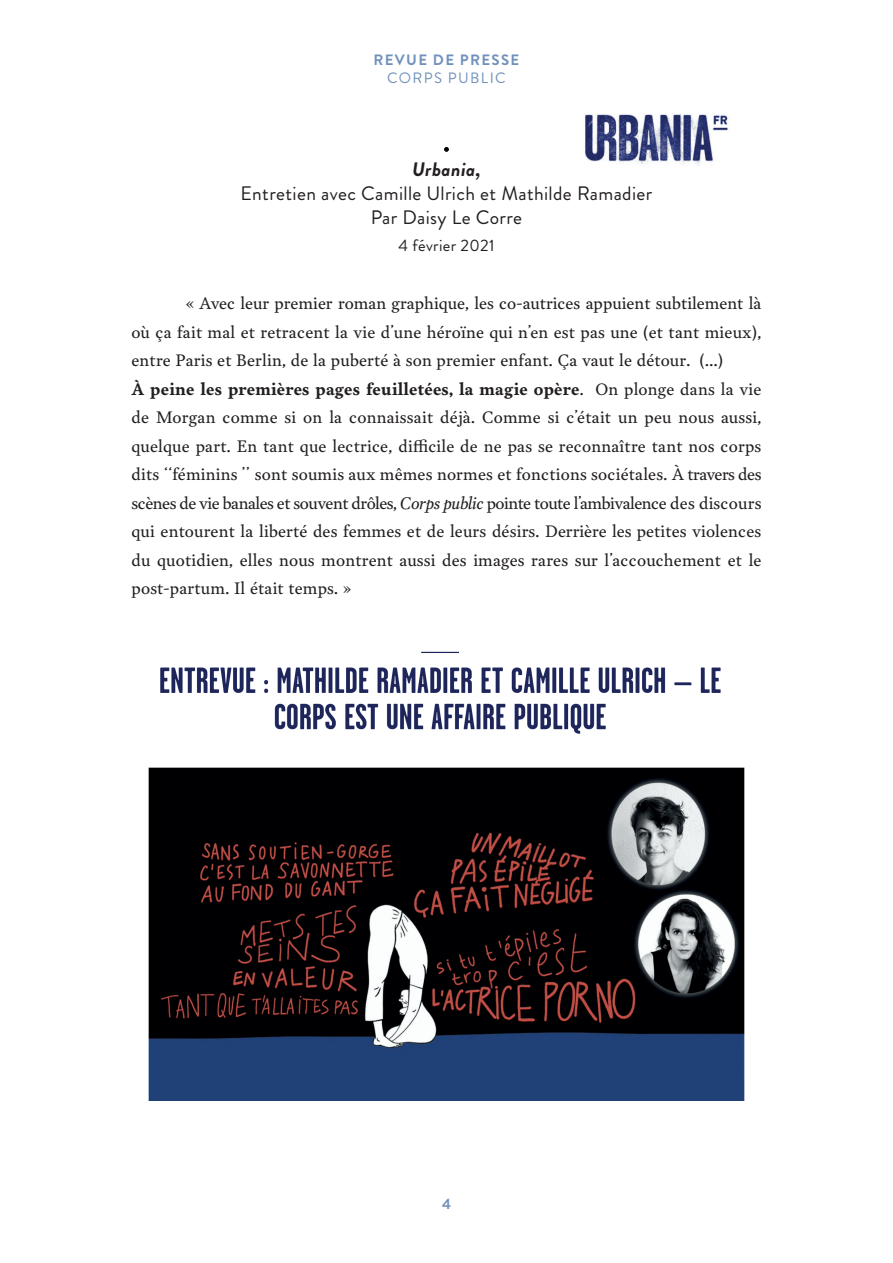
<style>
.page{position:relative;width:893px;height:1263px;background:#fff}
.page>*{position:absolute;margin:0;border:0;box-sizing:border-box;transform-origin:0 0}
.t1{font:19.5px/24px "Brandon Grotesque";letter-spacing:.02em;color:#231f20;text-align:center}
.t2{font:italic 700 19.5px "Brandon Grotesque";letter-spacing:.02em;color:#231f20}
.t3{font:16.5px/28.5px "Garvis Pro";letter-spacing:.01em;color:#231f20}
.t4{font:16.5px "Brandon Grotesque";letter-spacing:.02em;color:#231f20}
.t5{font:700 15px "Brandon Grotesque";letter-spacing:.09em;color:#7091bc}
.t6{font:15px "Brandon Grotesque";letter-spacing:.09em;color:#7091bc}
.s1{font-weight:700}
.s2{font-style:italic}
</style>
<div class="page">
<svg style="left:444px;top:147px;width:5px;height:5px"></svg>
<img style="left:160px;top:651px;width:561px;height:83px">
<img style="left:149px;top:767px;width:595px;height:334px">
<img style="left:585px;top:113px;width:143px;height:53px">
<p class="t5" style="left:373px;top:49px;width:147px">REVUE DE PRESSE</p>
<p class="t6" style="left:387px;top:67px;width:120px">CORPS PUBLIC</p>
<p class="t2" style="left:412px;top:155px;width:70px">Urbania,</p>
<p class="t1" style="left:241px;top:181px;width:413px">Entretien avec Camille Ulrich et Mathilde Ramadier<br>Par Daisy Le Corre</p>
<p class="t4" style="left:399px;top:234px;width:97px">4 février 2021</p>
<p class="t3" style="left:132px;top:289px;width:631px;text-indent:54px">« Avec leur premier roman graphique, les co-autrices appuient subtilement là où ça fait mal et retracent la vie d’une héroïne qui n’en est pas une (et tant mieux), entre Paris et Berlin, de la puberté à son premier enfant. Ça vaut le détour. (...)<br><span class="s1">À peine les premières pages feuilletées, la magie opère</span>. On plonge dans la vie de Morgan comme si on la connaissait déjà. Comme si c’était un peu nous aussi, quelque part. En tant que lectrice, difficile de ne pas se reconnaître tant nos corps dits ‘‘féminins ’’ sont soumis aux mêmes normes et fonctions sociétales. À travers des scènes de vie banales et souvent drôles, <span class="s2">Corps public</span> pointe toute l’ambivalence des discours qui entourent la liberté des femmes et de leurs désirs. Derrière les petites violences du quotidien, elles nous montrent aussi des images rares sur l’accouchement et le post-partum. Il était temps. »</p>
<p class="t5" style="left:442px;top:1193px;width:10px">4</p>
</div>
